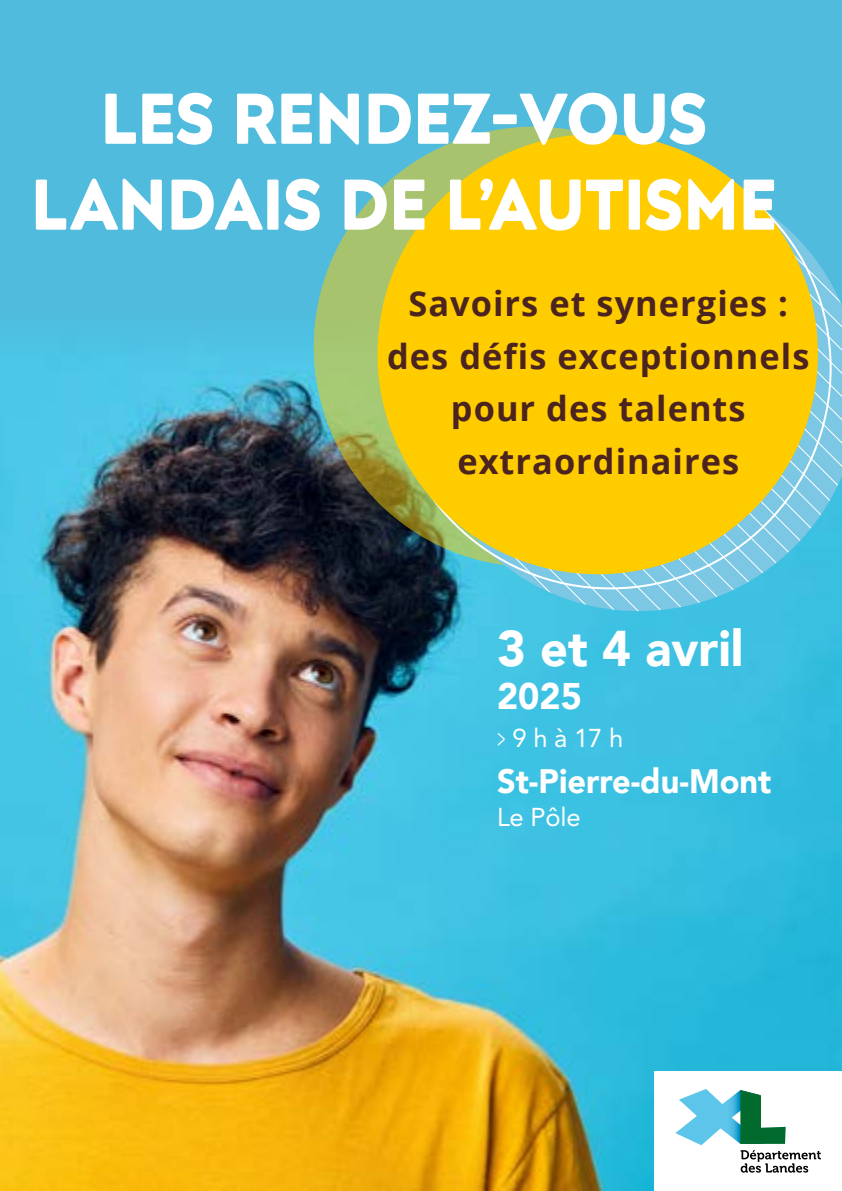
<style>
.page{position:relative;width:842px;height:1191px;background:#fff}
.page>*{position:absolute;margin:0;border:0;box-sizing:border-box;transform-origin:0 0}
.t1{font:700 71.6px/86px "Posterama 1927 W04";color:#fff;text-align:center;scale:.9 1}
.t2{font:900 50px "Avenir";color:#fff}
.t3{font:900 37px "Avenir";color:#fff}
.t4{font:700 34.4px/52.6px "Open Sans";letter-spacing:.03em;color:#4c241f;text-align:center}
.t5{font:900 33.8px "Avenir";color:#fff;scale:.96 1}
.t6{font:25.6px "Avenir LT Std";letter-spacing:-.01em;color:#fff;scale:.5 1}
.t7{font:25.6px "Avenir LT Std";letter-spacing:-.01em;color:#fff}
</style>
<div class="page">
<img style="left:0;top:372px;width:842px;height:819px">
<div style="left:0;top:0;width:842px;height:372px;background:#50bbdd"></div>
<svg style="left:314px;top:127px;width:440px;height:440px;background:#a3bb67"></svg>
<svg style="left:683px;top:545px;width:24px;height:66px"></svg>
<svg style="left:707px;top:171px;width:23px;height:440px;background:#79c9e4"></svg>
<svg style="left:730px;top:178px;width:23px;height:433px;background:#71c7e3"></svg>
<svg style="left:753px;top:198px;width:89px;height:413px"></svg>
<div style="left:377px;top:134px;width:441px;height:440px;background:#fc0;border-radius:50%"></div>
<div style="left:655px;top:1071px;width:187px;height:120px;background:#fff"></div>
<svg style="left:675px;top:1089px;width:146px;height:83px"></svg>
<h1 class="t1" style="left:31px;top:74px;width:830px">LES RENDEZ-VOUS<br>LANDAIS DE L’AUTISME</h1>
<p class="t4" style="left:387px;top:276px;width:424px">Savoirs et synergies : des défis exceptionnels pour des talents extraordinaires</p>
<h2 class="t2" style="left:497px;top:606px;width:248px">3 et 4 avril</h2>
<p class="t3" style="left:497px;top:664px;width:86px">2025</p>
<p class="t6" style="left:497px;top:723px;width:254px">&gt; 9 h à 17 h</p>
<p class="t5" style="left:497px;top:752px;width:287px">St-Pierre-du-Mont</p>
<p class="t7" style="left:497px;top:802px;width:85px">Le Pôle</p>
</div>
